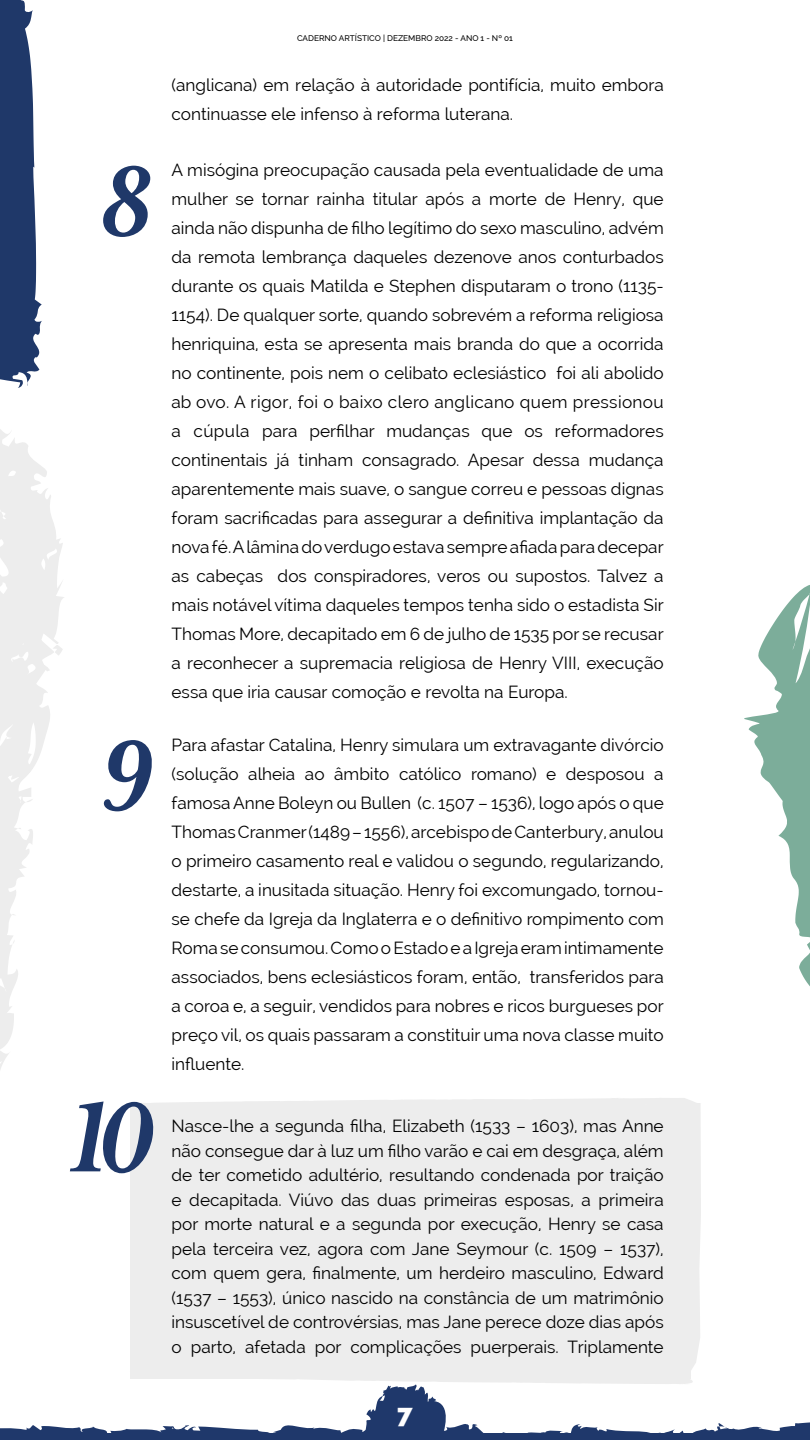
<style>
.page{position:relative;width:810px;height:1440px;background:#fff}
.page>*{position:absolute;margin:0;border:0;box-sizing:border-box;transform-origin:0 0}
.t1{font:italic 700 112.5px "Mrs Eaves OT";color:#1f3869}
.t2{font:800 26.25px "Raleway";color:#fff}
.t3{font:17.17px/29px "Raleway";color:#000;text-align:justify}
.t4{font:100 8.25px "Raleway";color:#000}
</style>
<div class="page">
<div style="left:130px;top:1107px;width:560px;height:272px;background:#ededed"></div>
<svg style="left:690px;top:1109px;width:11px;height:263px;background:#eee"></svg>
<svg style="left:130px;top:1098px;width:571px;height:11px"></svg>
<svg style="left:0;top:1372px;width:810px;height:68px"></svg>
<svg style="left:0;top:0;width:42px;height:388px"></svg>
<svg style="left:744px;top:585px;width:66px;height:401px"></svg>
<svg style="left:0;top:429px;width:64px;height:641px"></svg>
<p class="t4" style="left:297px;top:32px;width:217px">CADERNO ARTÍSTICO | DEZEMBRO 2022 - ANO 1 - Nº 01</p>
<p class="t3" style="left:172px;top:71px;width:494px">(anglicana) em relação à autoridade pontifícia, muito embora continuasse ele infenso à reforma luterana.</p>
<h1 class="t1" style="left:98px;top:140px;width:56px">8</h1>
<p class="t3" style="left:172px;top:156px;width:494px">A misógina preocupação causada pela eventualidade de uma mulher se tornar rainha titular após a morte de Henry, que ainda não dispunha de filho legítimo do sexo masculino, advém da remota lembrança daqueles dezenove anos conturbados durante os quais Matilda e Stephen disputaram o trono (1135- 1154). De qualquer sorte, quando sobrevém a reforma religiosa henriquina, esta se apresenta mais branda do que a ocorrida no continente, pois nem o celibato eclesiástico foi ali abolido ab ovo. A rigor, foi o baixo clero anglicano quem pressionou a cúpula para perfilhar mudanças que os reformadores continentais já tinham consagrado. Apesar dessa mudança aparentemente mais suave, o sangue correu e pessoas dignas foram sacrificadas para assegurar a definitiva implantação da nova fé. A lâmina do verdugo estava sempre afiada para decepar as cabeças dos conspiradores, veros ou supostos. Talvez a mais notável vítima daqueles tempos tenha sido o estadista Sir Thomas More, decapitado em 6 de julho de 1535 por se recusar a reconhecer a supremacia religiosa de Henry VIII, execução essa que iria causar comoção e revolta na Europa.</p>
<h1 class="t1" style="left:98px;top:714px;width:59px">9</h1>
<p class="t3" style="left:172px;top:730px;width:494px">Para afastar Catalina, Henry simulara um extravagante divórcio (solução alheia ao âmbito católico romano) e desposou a famosa Anne Boleyn ou Bullen (c. 1507 – 1536), logo após o que Thomas Cranmer (1489 – 1556), arcebispo de Canterbury, anulou o primeiro casamento real e validou o segundo, regularizando, destarte, a inusitada situação. Henry foi excomungado, tornou&shy;se chefe da Igreja da Inglaterra e o definitivo rompimento com Roma se consumou. Como o Estado e a Igreja eram intimamente associados, bens eclesiásticos foram, então, transferidos para a coroa e, a seguir, vendidos para nobres e ricos burgueses por preço vil, os quais passaram a constituir uma nova classe muito influente.</p>
<h1 class="t1" style="left:67px;top:1076px;width:89px">10</h1>
<p class="t3" style="left:172px;top:1114px;width:494px;line-height:24.5px">Nasce-lhe a segunda filha, Elizabeth (1533 – 1603), mas Anne não consegue dar à luz um filho varão e cai em desgraça, além de ter cometido adultério, resultando condenada por traição e decapitada. Viúvo das duas primeiras esposas, a primeira por morte natural e a segunda por execução, Henry se casa pela terceira vez, agora com Jane Seymour (c. 1509 – 1537), com quem gera, finalmente, um herdeiro masculino, Edward (1537 – 1553), único nascido na constância de um matrimônio insuscetível de controvérsias, mas Jane perece doze dias após o parto, afetada por complicações puerperais. Triplamente</p>
<h2 class="t2" style="left:397px;top:1398px;width:17px">7</h2>
</div>
